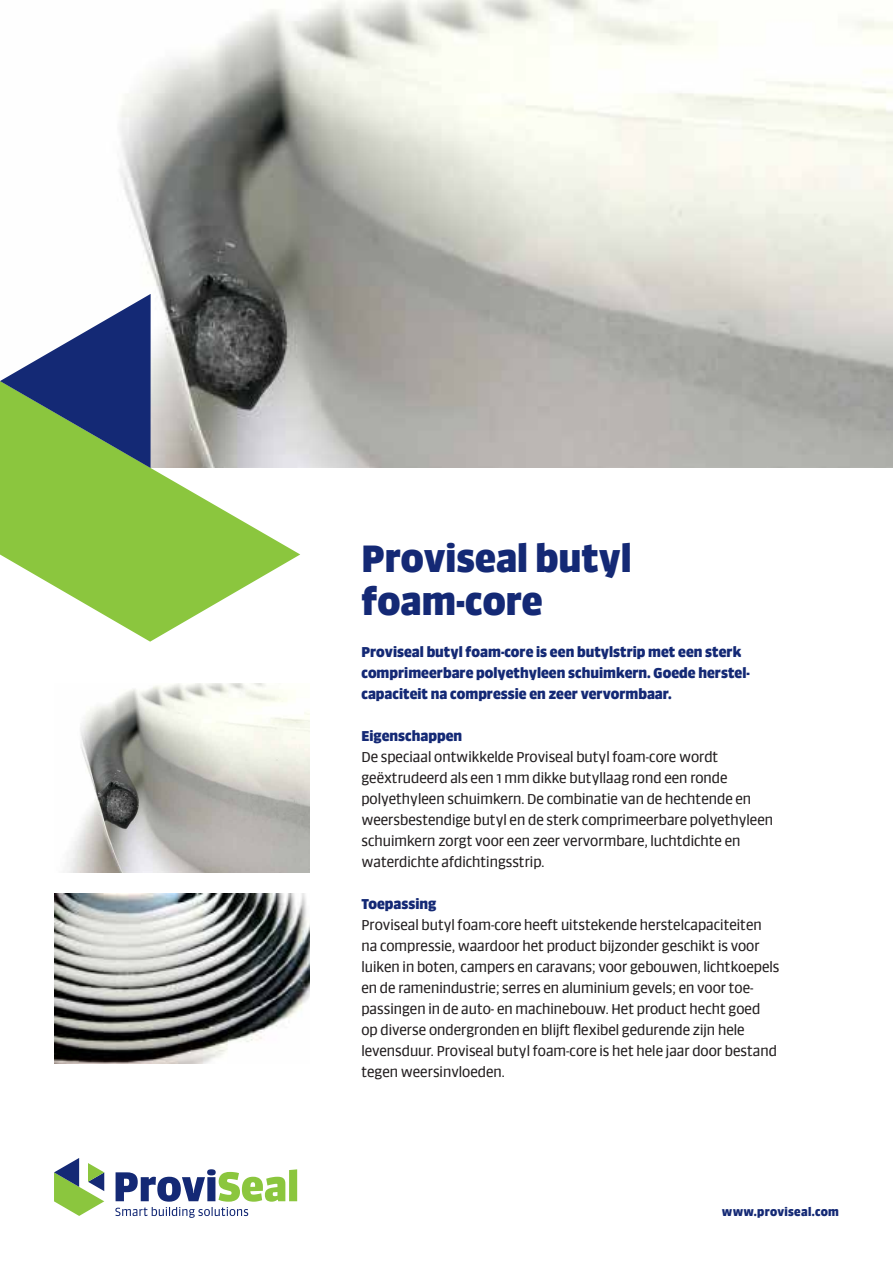
<style>
.page{position:relative;width:893px;height:1263px;background:#fff}
.page>*{position:absolute;margin:0;border:0;box-sizing:border-box;transform-origin:0 0}
.t1{font:900 36px/43.2px "Sanuk Big Pro";color:#142975}
.t2{font:13.5px/21px "Sanuk Big Pro";color:#231f20}
.t3{font:900 13.5px/21px "Sanuk Big Pro";color:#142975}
.t4{font:900 11.25px "Sanuk Big Pro";letter-spacing:.025em;color:#142975}
</style>
<div class="page">
<img style="left:120px;top:0;width:773px;height:468px">
<svg style="left:0;top:381px;width:300px;height:261px;fill:#8bc63e"></svg>
<svg style="left:0;top:294px;width:151px;height:174px"></svg>
<svg style="left:115px;top:1169px;width:182px;height:49px"></svg>
<svg style="left:54px;top:1158px;width:50px;height:58px"></svg>
<img style="left:67px;top:683px;width:242px;height:189px">
<img style="left:54px;top:893px;width:255px;height:171px">
<h1 class="t1" style="left:361px;top:536px;width:272px">Proviseal butyl foam-core</h1>
<p class="t3" style="left:361px;top:641px;width:389px">Proviseal butyl foam-core is een butylstrip met een sterk comprimeerbare polyethyleen schuimkern. Goede herstel&shy;capaciteit na compressie en zeer vervormbaar.</p>
<p class="t3" style="left:361px;top:725px;width:102px">Eigenschappen</p>
<p class="t2" style="left:361px;top:746px;width:413px">De speciaal ontwikkelde Proviseal butyl foam-core wordt geëxtrudeerd als een 1 mm dikke butyllaag rond een ronde polyethyleen schuimkern. De combinatie van de hechtende en weersbestendige butyl en de sterk comprimeerbare polyethyleen schuimkern zorgt voor een zeer vervormbare, luchtdichte en waterdichte afdichtingsstrip.</p>
<p class="t3" style="left:361px;top:893px;width:77px">Toepassing</p>
<p class="t2" style="left:361px;top:914px;width:420px">Proviseal butyl foam-core heeft uitstekende herstelcapaciteiten na compressie, waardoor het product bijzonder geschikt is voor luiken in boten, campers en caravans; voor gebouwen, lichtkoepels en de ramenindustrie; serres en aluminium gevels; en voor toe&shy;passingen in de auto- en machinebouw. Het product hecht goed op diverse ondergronden en blijft flexibel gedurende zijn hele levensduur. Proviseal butyl foam-core is het hele jaar door bestand tegen weersinvloeden.</p>
<p class="t4" style="left:722px;top:1205px;width:119px">www.proviseal.com</p>
</div>
